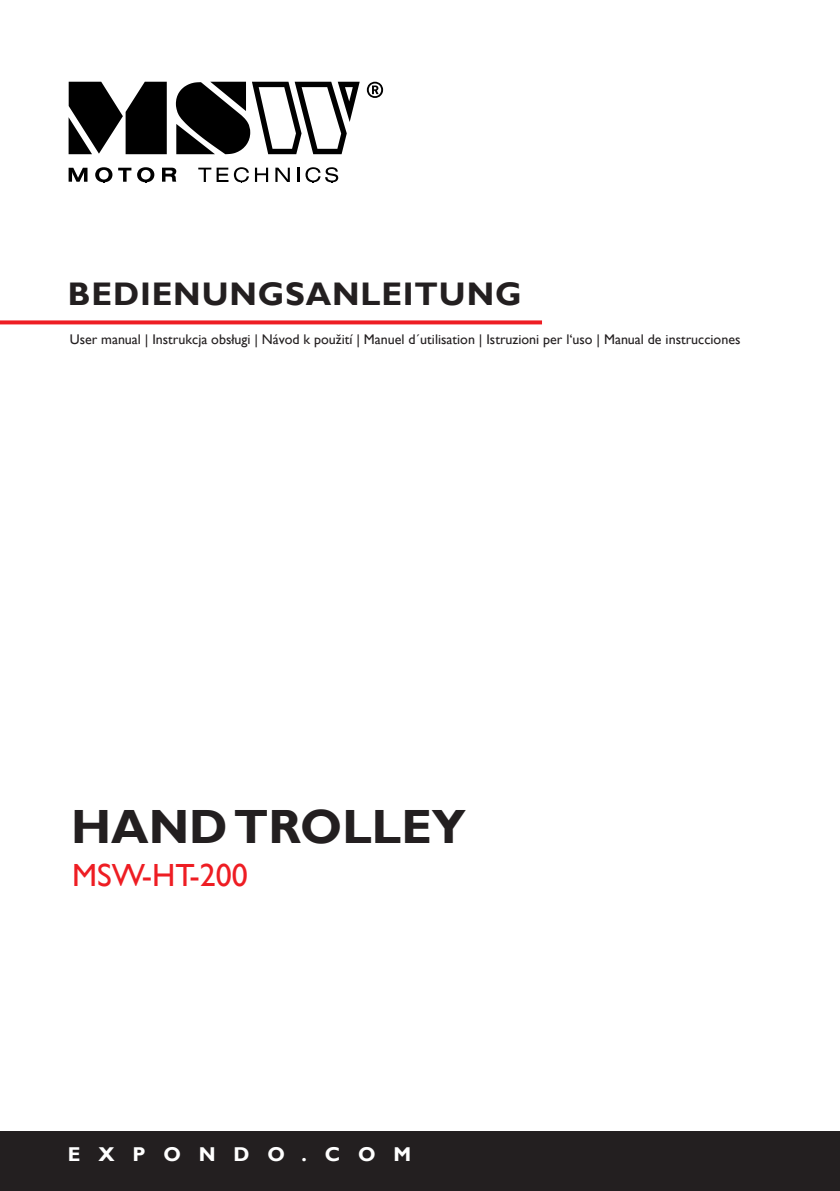
<style>
.page{position:relative;width:840px;height:1191px;background:#fff}
.page>*{position:absolute;margin:0;border:0;box-sizing:border-box;transform-origin:0 0}
.teilüberschrift{font:700 48px "Gill Sans";color:#231f20}
.t1{font:700 32.6px "Gill Sans";letter-spacing:.025em;color:#231f20}
.teilüberschrift-2{font:32px "Gill Sans";color:#ee1d23}
.t2{font:700 20px "Gill Sans";letter-spacing:.89em;color:#fff}
.t3{font:14px "Gill Sans";color:#231f20}
</style>
<div class="page">
<div style="left:0;top:1131px;width:839px;height:60px;background:#231f20"></div>
<svg style="left:0;top:320px;width:541px;height:4px;background:#ef353a"></svg>
<img style="left:68px;top:81px;width:316px;height:102px">
<img style="left:87px;top:171px;width:296px;height:11px">
<img style="left:69px;top:82px;width:314px;height:89px">
<img style="left:366px;top:82px;width:17px;height:16px">
<img style="left:125px;top:82px;width:42px;height:3px">
<img style="left:69px;top:82px;width:54px;height:3px">
<img style="left:346px;top:82px;width:13px;height:3px">
<img style="left:301px;top:82px;width:45px;height:3px">
<img style="left:252px;top:82px;width:49px;height:3px">
<img style="left:176px;top:82px;width:74px;height:3px">
<svg style="left:368px;top:84px;width:14px;height:12px"></svg>
<img style="left:69px;top:85px;width:309px;height:69px">
<img style="left:176px;top:124px;width:39px;height:30px">
<img style="left:305px;top:167px;width:15px;height:15px">
<img style="left:234px;top:167px;width:15px;height:15px">
<img style="left:137px;top:167px;width:17px;height:15px">
<img style="left:95px;top:167px;width:17px;height:15px">
<img style="left:325px;top:167px;width:13px;height:15px">
<img style="left:275px;top:168px;width:15px;height:14px">
<img style="left:216px;top:168px;width:12px;height:14px">
<img style="left:162px;top:168px;width:14px;height:14px">
<svg style="left:297px;top:168px;width:2px;height:14px"></svg>
<img style="left:255px;top:168px;width:13px;height:14px">
<img style="left:198px;top:168px;width:13px;height:14px">
<img style="left:118px;top:168px;width:13px;height:14px">
<img style="left:69px;top:168px;width:18px;height:14px">
<p class="t1" style="left:68px;top:274px;width:455px">BEDIENUNGSANLEITUNG</p>
<p class="t3" style="left:70px;top:331px;width:672px">User manual | Instrukcja obsługi | Návod k použití | Manuel d´utilisation | Istruzioni per l‘uso | Manual de instrucciones</p>
<p class="teilüberschrift" style="left:71px;top:798px;width:396px">HAND TROLLEY</p>
<p class="teilüberschrift-2" style="left:72px;top:856px;width:177px">MSW-HT-200</p>
<p class="t2" style="left:68px;top:1142px;width:344px">EXPONDO.COM</p>
</div>
